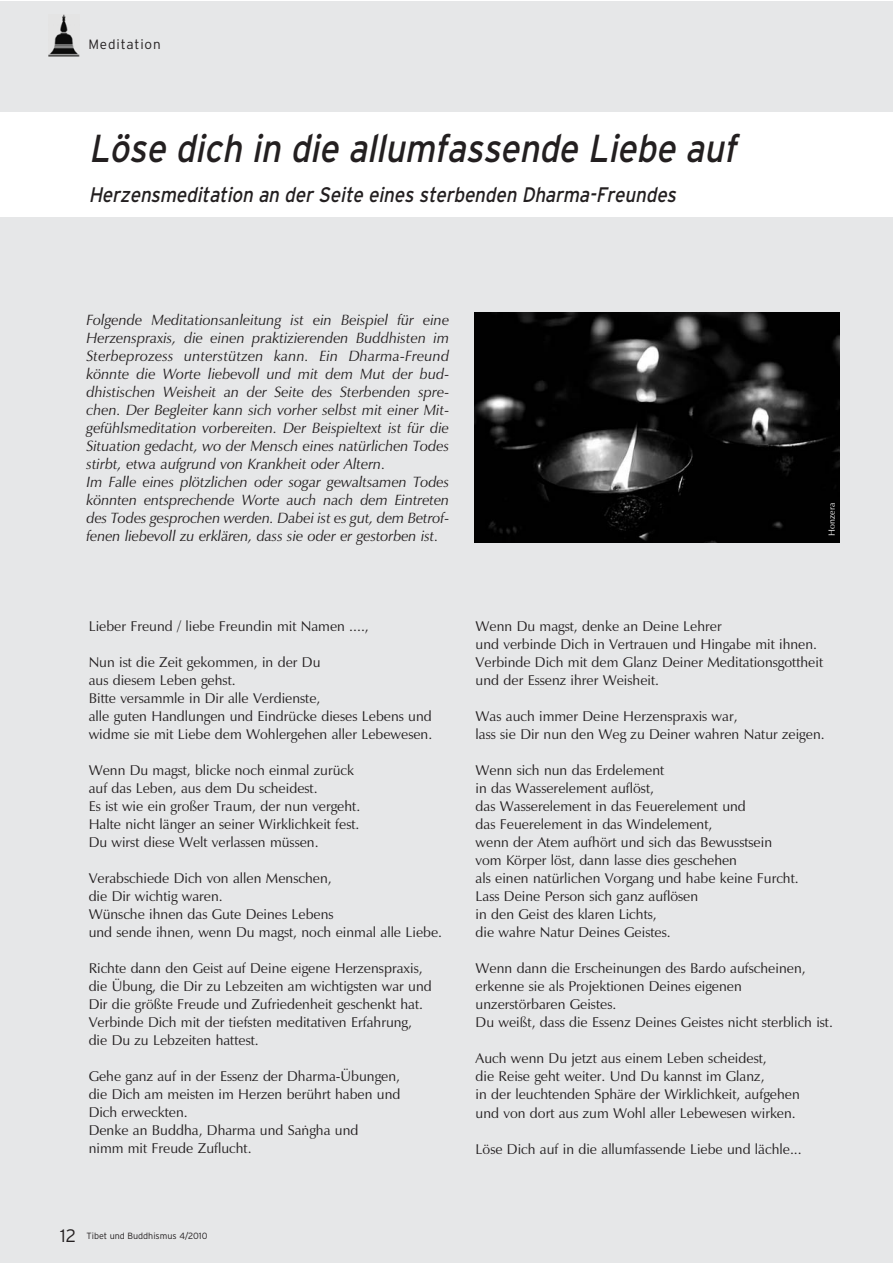
<style>
.page{position:relative;width:893px;height:1263px;background:#fff}
.page>*{position:absolute;margin:0;border:0;box-sizing:border-box;transform-origin:0 0}
.t1{font:italic 39px "Interstate";color:#231f20;scale:.9 1}
.t2{font:italic 21px "Interstate";color:#231f20;scale:.9 1}
.t3{font:15px/18px "Zapf Humanist 601 CS Italic";color:#231f20}
.t4{font:14.25px/18px "Zapf Humanist 601 CS";color:#231f20}
.t5{font:300 13.5px "Interstate";letter-spacing:.065em;color:#231f20}
.t6{font:300 9px "Interstate";color:#231f20}
.t7{font:9px "Zapf Humanist 601 CS";color:#fff}
.s1{font-size:18px}
</style>
<div class="page">
<div style="left:0;top:1px;width:892px;height:1262px;background:#e6e7e8"></div>
<div style="left:0;top:112px;width:892px;height:105px;background:#fff"></div>
<div style="left:48px;top:14px;width:31px;height:43px;background:#898989"></div>
<img style="left:48px;top:14px;width:31px;height:42px">
<img style="left:474px;top:313px;width:366px;height:229px">
<p class="t5" style="left:88px;top:40px;width:74px">Meditation</p>
<h1 class="t1" style="left:89px;top:133px;width:728px">Löse dich in die allumfassende Liebe auf</h1>
<h2 class="t2" style="left:89px;top:187px;width:658px">Herzensmeditation an der Seite eines sterbenden Dharma-Freundes</h2>
<p class="t3" style="left:87px;top:313px;width:364px">Folgende Meditationsanleitung ist ein Beispiel für eine Herzenspraxis, die einen praktizierenden Buddhisten im Sterbeprozess unterstützen kann. Ein Dharma-Freund könnte die Worte liebevoll und mit dem Mut der bud&shy;dhistischen Weisheit an der Seite des Sterbenden spre&shy;chen. Der Begleiter kann sich vorher selbst mit einer Mit&shy;gefühlsmeditation vorbereiten. Der Beispieltext ist für die Situation gedacht, wo der Mensch eines natürlichen Todes stirbt, etwa aufgrund von Krankheit oder Altern.<br>Im Falle eines plötzlichen oder sogar gewaltsamen Todes könnten entsprechende Worte auch nach dem Eintreten des Todes gesprochen werden. Dabei ist es gut, dem Betrof&shy;fenen liebevoll zu erklären, dass sie oder er gestorben ist.</p>
<p class="t7" style="left:828px;top:536px;width:34px;rotate:-90deg">Honzera</p>
<p class="t4" style="left:89px;top:619px;width:282px">Lieber Freund / liebe Freundin mit Namen ....,</p>
<p class="t4" style="left:89px;top:655px;width:345px">Nun ist die Zeit gekommen, in der Du<br>aus diesem Leben gehst.<br>Bitte versammle in Dir alle Verdienste,<br>alle guten Handlungen und Eindrücke dieses Lebens und widme sie mit Liebe dem Wohlergehen aller Lebewesen.</p>
<p class="t4" style="left:89px;top:763px;width:273px">Wenn Du magst, blicke noch einmal zurück auf das Leben, aus dem Du scheidest.<br>Es ist wie ein großer Traum, der nun vergeht.<br>Halte nicht länger an seiner Wirklichkeit fest.<br>Du wirst diese Welt verlassen müssen.</p>
<p class="t4" style="left:89px;top:871px;width:355px">Verabschiede Dich von allen Menschen,<br>die Dir wichtig waren.<br>Wünsche ihnen das Gute Deines Lebens<br>und sende ihnen, wenn Du magst, noch einmal alle Liebe.</p>
<p class="t4" style="left:89px;top:961px;width:345px">Richte dann den Geist auf Deine eigene Herzenspraxis, die Übung, die Dir zu Lebzeiten am wichtigsten war und Dir die größte Freude und Zufriedenheit geschenkt hat.<br>Verbinde Dich mit der tiefsten meditativen Erfahrung, die Du zu Lebzeiten hattest.</p>
<p class="t4" style="left:89px;top:1069px;width:313px">Gehe ganz auf in der Essenz der Dharma-Übungen, die Dich am meisten im Herzen berührt haben und Dich erweckten.<br>Denke an Buddha, Dharma und Sa‡gha und<br>nimm mit Freude Zuflucht.</p>
<p class="t6" style="left:60px;top:1232px;width:149px"><span class="s1">12</span> Tibet und Buddhismus 4/2010</p>
<p class="t4" style="left:476px;top:619px;width:349px">Wenn Du magst, denke an Deine Lehrer<br>und verbinde Dich in Vertrauen und Hingabe mit ihnen.<br>Verbinde Dich mit dem Glanz Deiner Meditationsgottheit und der Essenz ihrer Weisheit.</p>
<p class="t4" style="left:476px;top:709px;width:351px">Was auch immer Deine Herzenspraxis war,<br>lass sie Dir nun den Weg zu Deiner wahren Natur zeigen.</p>
<p class="t4" style="left:476px;top:763px;width:325px">Wenn sich nun das Erdelement<br>in das Wasserelement auflöst,<br>das Wasserelement in das Feuerelement und<br>das Feuerelement in das Windelement,<br>wenn der Atem aufhört und sich das Bewusstsein vom Körper löst, dann lasse dies geschehen<br>als einen natürlichen Vorgang und habe keine Furcht.<br>Lass Deine Person sich ganz auflösen<br>in den Geist des klaren Lichts,<br>die wahre Natur Deines Geistes.</p>
<p class="t4" style="left:476px;top:961px;width:359px">Wenn dann die Erscheinungen des Bardo aufscheinen, erkenne sie als Projektionen Deines eigenen unzerstörbaren Geistes.<br>Du weißt, dass die Essenz Deines Geistes nicht sterblich ist.</p>
<p class="t4" style="left:476px;top:1051px;width:326px">Auch wenn Du jetzt aus einem Leben scheidest,<br>die Reise geht weiter. Und Du kannst im Glanz,<br>in der leuchtenden Sphäre der Wirklichkeit, aufgehen und von dort aus zum Wohl aller Lebewesen wirken.</p>
<p class="t4" style="left:476px;top:1141px;width:328px">Löse Dich auf in die allumfassende Liebe und lächle...</p>
</div>
